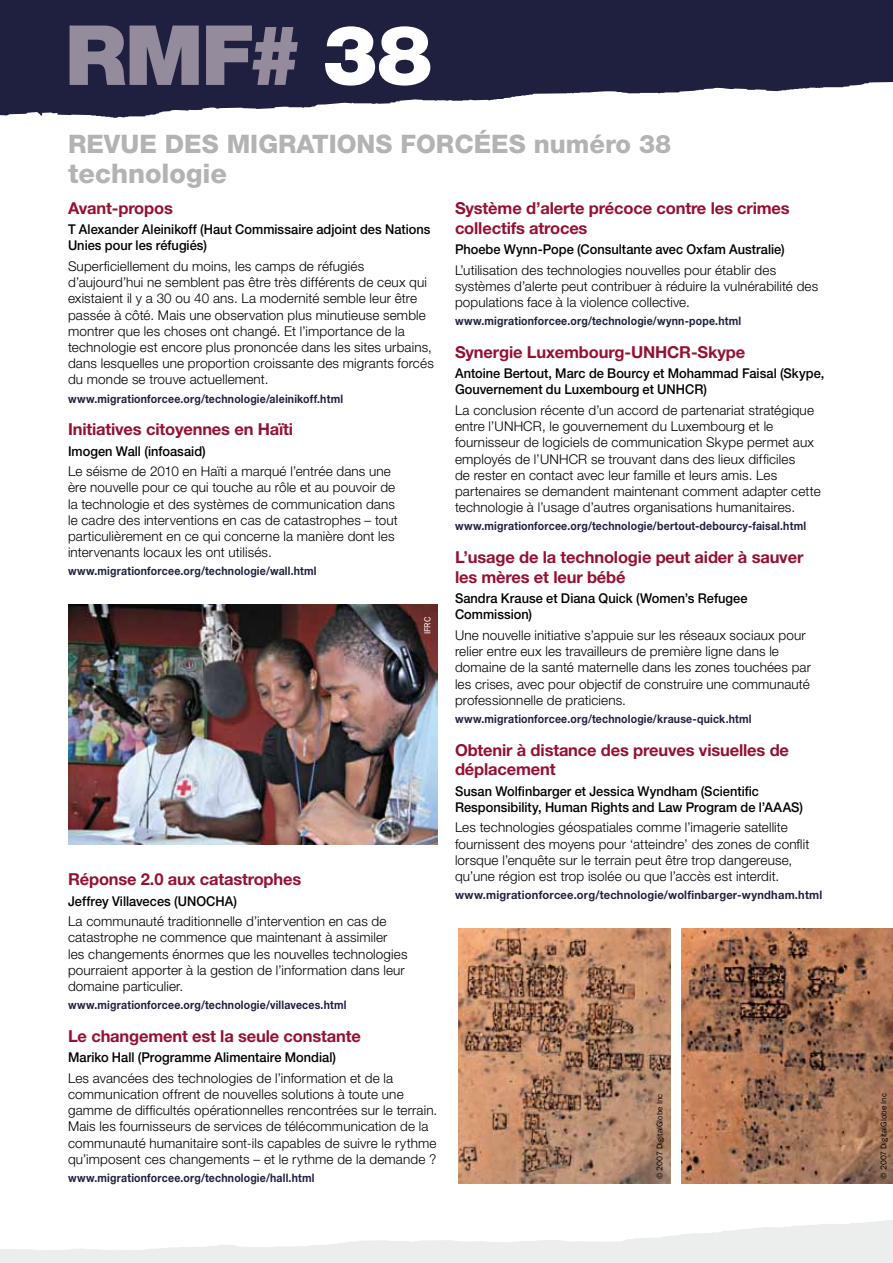
<style>
.page{position:relative;width:893px;height:1263px;background:#fff}
.page>*{position:absolute;margin:0;border:0;box-sizing:border-box;transform-origin:0 0}
.t1{font:900 83.1px "Helvetica Neue LT";color:#948b9d}
.t2{font:800 27px "Helvetica Neue LT";color:#b1b3b4}
.t3{font:800 25.5px "Helvetica Neue LT";color:#b1b3b4}
.t4{font:700 16.5px/19.8px "Helvetica Neue LT";letter-spacing:-.01em;color:#951134}
.t5{font:300 13.5px/16.2px "Helvetica Neue LT";letter-spacing:.01em;color:#000}
.t6{font:500 13.5px/16.2px "Helvetica Neue LT";color:#000;scale:.95 1}
.t7{font:700 11.7px "Helvetica Neue LT";letter-spacing:.02em;color:#1f203f;scale:.9 1}
.t8{font:700 11.7px "Helvetica Neue LT";letter-spacing:.02em;color:#1f203f;scale:.95 1}
.t9{font:9px "Franklin Gothic";color:#fff}
.t10{font:8.4px "Franklin Gothic";color:#000}
.s1{color:#fff}
</style>
<div class="page">
<svg style="left:0;top:0;width:893px;height:118px;background:#40415b"></svg>
<svg style="left:0;top:1183px;width:893px;height:80px"></svg>
<img style="left:68px;top:605px;width:370px;height:240px">
<img style="left:459px;top:929px;width:212px;height:254px">
<img style="left:681px;top:929px;width:212px;height:254px">
<h1 class="t1" style="left:65px;top:6px;width:369px">RMF# <span class="s1">38</span></h1>
<h3 class="t3" style="left:68px;top:128px;width:605px">REVUE DES MIGRATIONS FORCÉES numéro 38</h3>
<h2 class="t2" style="left:68px;top:157px;width:161px">technologie</h2>
<p class="t4" style="left:68px;top:198px;width:106px">Avant-propos</p>
<p class="t6" style="left:68px;top:221px;width:383px">T Alexander Aleinikoff (Haut Commissaire adjoint des Nations<br>Unies pour les réfugiés)</p>
<p class="t5" style="left:68px;top:258px;width:367px">Superficiellement du moins, les camps de réfugiés d’aujourd’hui ne semblent pas être très différents de ceux qui existaient il y a 30 ou 40 ans. La modernité semble leur être passée à côté. Mais une observation plus minutieuse semble montrer que les choses ont changé. Et l’importance de la technologie est encore plus prononcée dans les sites urbains, dans lesquelles une proportion croissante des migrants forcés du monde se trouve actuellement.</p>
<p class="t7" style="left:68px;top:391px;width:307px">www.migrationforcee.org/technologie/aleinikoff.html</p>
<p class="t4" style="left:68px;top:419px;width:227px">Initiatives citoyennes en Haïti</p>
<p class="t6" style="left:68px;top:443px;width:147px">Imogen Wall (infoasaid)</p>
<p class="t5" style="left:68px;top:463px;width:331px">Le séisme de 2010 en Haïti a marqué l’entrée dans une ère nouvelle pour ce qui touche au rôle et au pouvoir de la technologie et des systèmes de communication dans le cadre des interventions en cas de catastrophes – tout particulièrement en ce qui concerne la manière dont les intervenants locaux les ont utilisés.</p>
<p class="t7" style="left:68px;top:564px;width:278px">www.migrationforcee.org/technologie/wall.html</p>
<p class="t9" style="left:422px;top:634px;width:19px;rotate:-90deg">IFRC</p>
<p class="t4" style="left:68px;top:869px;width:235px">Réponse 2.0 aux catastrophes</p>
<p class="t6" style="left:68px;top:893px;width:179px">Jeffrey Villaveces (UNOCHA)</p>
<p class="t5" style="left:68px;top:913px;width:341px">La communauté traditionnelle d’intervention en cas de catastrophe ne commence que maintenant à assimiler<br>les changements énormes que les nouvelles technologies pourraient apporter à la gestion de l’information dans leur domaine particulier.</p>
<p class="t7" style="left:68px;top:998px;width:311px">www.migrationforcee.org/technologie/villaveces.html</p>
<p class="t4" style="left:68px;top:1026px;width:294px">Le changement est la seule constante</p>
<p class="t6" style="left:68px;top:1049px;width:284px">Mariko Hall (Programme Alimentaire Mondial)</p>
<p class="t5" style="left:68px;top:1069px;width:371px">Les avancées des technologies de l’information et de la communication offrent de nouvelles solutions à toute une gamme de difficultés opérationnelles rencontrées sur le terrain.<br>Mais les fournisseurs de services de télécommunication de la communauté humanitaire sont-ils capables de suivre le rythme qu’imposent ces changements – et le rythme de la demande ?</p>
<p class="t7" style="left:68px;top:1170px;width:275px">www.migrationforcee.org/technologie/hall.html</p>
<p class="t4" style="left:455px;top:198px;width:336px">Système d’alerte précoce contre les crimes collectifs atroces</p>
<p class="t6" style="left:455px;top:241px;width:348px">Phoebe Wynn-Pope (Consultante avec Oxfam Australie)</p>
<p class="t5" style="left:455px;top:261px;width:365px">L’utilisation des technologies nouvelles pour établir des systèmes d’alerte peut contribuer à réduire la vulnérabilité des populations face à la violence collective.</p>
<p class="t7" style="left:455px;top:314px;width:320px">www.migrationforcee.org/technologie/wynn-pope.html</p>
<p class="t4" style="left:455px;top:342px;width:292px">Synergie Luxembourg-UNHCR-Skype</p>
<p class="t6" style="left:455px;top:365px;width:390px">Antoine Bertout, Marc de Bourcy et Mohammad Faisal (Skype,<br>Gouvernement du Luxembourg et UNHCR)</p>
<p class="t5" style="left:455px;top:402px;width:367px">La conclusion récente d’un accord de partenariat stratégique entre l’UNHCR, le gouvernement du Luxembourg et le fournisseur de logiciels de communication Skype permet aux employés de l’UNHCR se trouvant dans des lieux difficiles<br>de rester en contact avec leur famille et leurs amis. Les partenaires se demandent maintenant comment adapter cette technologie à l’usage d’autres organisations humanitaires.</p>
<p class="t7" style="left:455px;top:519px;width:392px">www.migrationforcee.org/technologie/bertout-debourcy-faisal.html</p>
<p class="t4" style="left:455px;top:547px;width:350px">L’usage de la technologie peut aider à sauver les mères et leur bébé</p>
<p class="t6" style="left:455px;top:590px;width:309px">Sandra Krause et Diana Quick (Women’s Refugee<br>Commission)</p>
<p class="t5" style="left:455px;top:627px;width:358px">Une nouvelle initiative s’appuie sur les réseaux sociaux pour relier entre eux les travailleurs de première ligne dans le domaine de la santé maternelle dans les zones touchées par les crises, avec pour objectif de construire une communauté professionnelle de praticiens.</p>
<p class="t7" style="left:455px;top:712px;width:331px">www.migrationforcee.org/technologie/krause-quick.html</p>
<p class="t4" style="left:455px;top:739px;width:336px">Obtenir à distance des preuves visuelles de déplacement</p>
<p class="t6" style="left:455px;top:783px;width:368px">Susan Wolfinbarger et Jessica Wyndham (Scientific<br>Responsibility, Human Rights and Law Program de l’AAAS)</p>
<p class="t5" style="left:455px;top:819px;width:356px">Les technologies géospatiales comme l’imagerie satellite fournissent des moyens pour ‘atteindre’ des zones de conflit lorsque l’enquête sur le terrain peut être trop dangereuse, qu’une région est trop isolée ou que l’accès est interdit.</p>
<p class="t8" style="left:455px;top:888px;width:388px">www.migrationforcee.org/technologie/wolfinbarger-wyndham.html</p>
<p class="t10" style="left:654px;top:1179px;width:87px;rotate:-90deg">© 2007 DigitalGlobe Inc</p>
<p class="t10" style="left:878px;top:1179px;width:87px;rotate:-90deg">© 2007 DigitalGlobe Inc</p>
</div>
